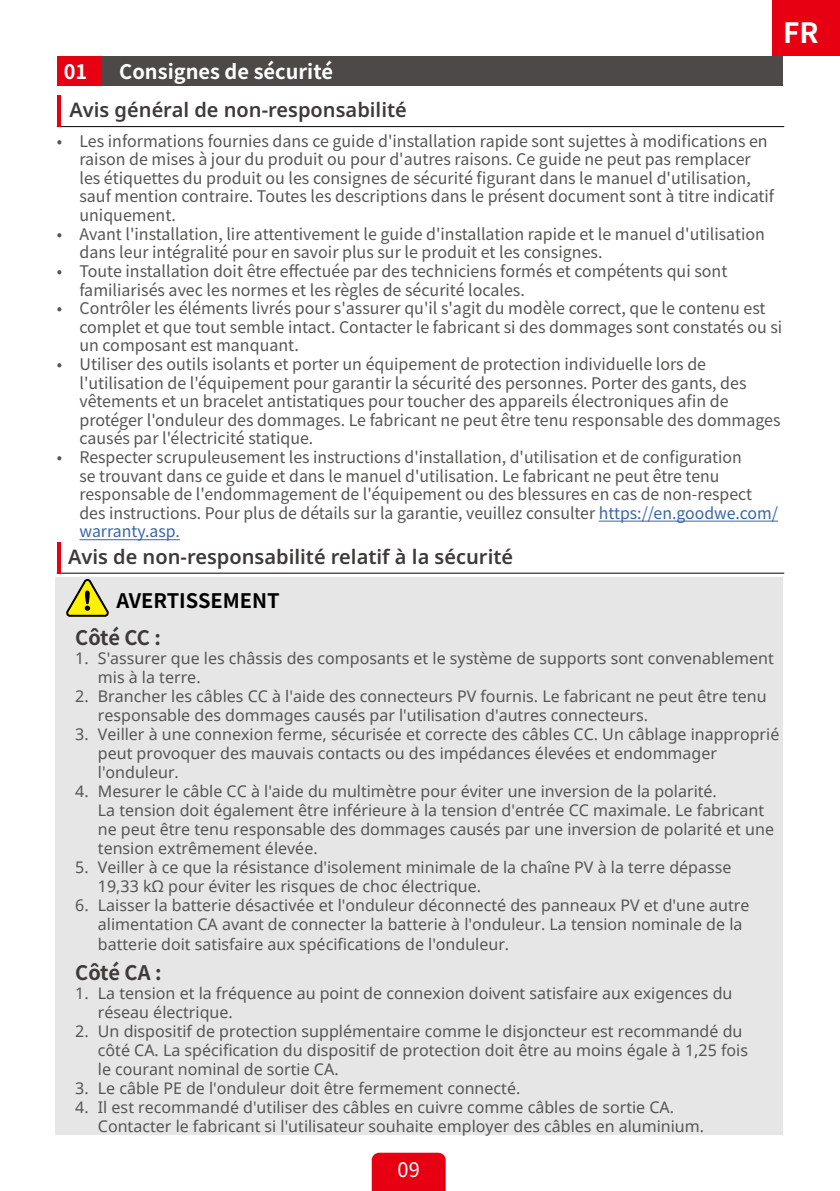
<style>
.page{position:relative;width:840px;height:1191px;background:#fff}
.page>*{position:absolute;margin:0;border:0;box-sizing:border-box;transform-origin:0 0}
.t1{font:700 28px "Source Han Sans CN";color:#fff}
.t2{font:600 20px "Noto Sans";color:#3e3a39}
.t3{font:700 20px "Source Han Sans CN";color:#fff}
.t4{font:700 20px "Source Han Sans CN";color:#000}
.t5{font:700 20px "Source Han Sans CN";letter-spacing:-.02em;color:#3e3a39}
.t6{font:20px "Source Han Sans CN";color:#fff}
.t7{font:16px/18.6px "Source Han Sans CN";color:#575554}
.t8{font:16px/19px "Noto Sans";color:#575554}
.s1{color:#3866a7}
</style>
<div class="page">
<div style="left:371px;top:1152px;width:74px;height:39px;background:#e60012"></div>
<div style="left:56px;top:577px;width:726px;height:557px;background:#e6e6e6"></div>
<div style="left:101px;top:57px;width:681px;height:29px;background:#4c4948"></div>
<div style="left:57px;top:57px;width:44px;height:29px;background:#e60012"></div>
<hr style="left:598px;top:521px;width:179px;height:1px;background:#3866a7">
<hr style="left:79px;top:539px;width:101px;height:1px;background:#3866a7">
<hr style="left:57px;top:126px;width:726px;height:1px;background:#000">
<hr style="left:57px;top:96px;width:4px;height:31px;background:#e60012">
<hr style="left:57px;top:573px;width:726px;height:1px;background:#000">
<hr style="left:57px;top:542px;width:4px;height:31px;background:#e60012">
<svg style="left:66px;top:579px;width:43px;height:38px"></svg>
<div style="left:772px;top:0;width:67px;height:55px;background:#e60012"></div>
<p class="t3" style="left:64px;top:60px;width:25px">01</p>
<p class="t3" style="left:119px;top:60px;width:215px">Consignes de sécurité</p>
<p class="t2" style="left:69px;top:96px;width:338px">Avis général de non-responsabilité</p>
<h1 class="t1" style="left:782px;top:17px;width:37px">FR</h1>
<p class="t7" style="left:79px;top:132px;width:695px;text-indent:-23px">• Les informations fournies dans ce guide d'installation rapide sont sujettes à modifications en raison de mises à jour du produit ou pour d'autres raisons. Ce guide ne peut pas remplacer les étiquettes du produit ou les consignes de sécurité figurant dans le manuel d'utilisation, sauf mention contraire. Toutes les descriptions dans le présent document sont à titre indicatif uniquement.</p>
<p class="t7" style="left:79px;top:225px;width:686px;text-indent:-23px">• Avant l'installation, lire attentivement le guide d'installation rapide et le manuel d'utilisation dans leur intégralité pour en savoir plus sur le produit et les consignes.</p>
<p class="t7" style="left:79px;top:262px;width:649px;text-indent:-23px">• Toute installation doit être effectuée par des techniciens formés et compétents qui sont familiarisés avec les normes et les règles de sécurité locales.</p>
<p class="t7" style="left:79px;top:299px;width:704px;text-indent:-23px">• Contrôler les éléments livrés pour s'assurer qu'il s'agit du modèle correct, que le contenu est complet et que tout semble intact. Contacter le fabricant si des dommages sont constatés ou si un composant est manquant.</p>
<p class="t7" style="left:79px;top:355px;width:702px;text-indent:-23px">• Utiliser des outils isolants et porter un équipement de protection individuelle lors de l'utilisation de l'équipement pour garantir la sécurité des personnes. Porter des gants, des vêtements et un bracelet antistatiques pour toucher des appareils électroniques afin de protéger l'onduleur des dommages. Le fabricant ne peut être tenu responsable des dommages causés par l'électricité statique.</p>
<p class="t7" style="left:79px;top:448px;width:699px;text-indent:-23px">• Respecter scrupuleusement les instructions d'installation, d'utilisation et de configuration<br>se trouvant dans ce guide et dans le manuel d'utilisation. Le fabricant ne peut être tenu responsable de l'endommagement de l'équipement ou des blessures en cas de non-respect des instructions. Pour plus de détails sur la garantie, veuillez consulter <span class="s1">https://en.goodwe.com/ warranty.asp.</span></p>
<p class="t2" style="left:68px;top:542px;width:446px">Avis de non-responsabilité relatif à la sécurité</p>
<p class="t4" style="left:113px;top:589px;width:97px">WARNING</p>
<p class="t4" style="left:116px;top:589px;width:165px">AVERTISSEMENT</p>
<p class="t5" style="left:75px;top:626px;width:87px">Côté CC :</p>
<p class="t8" style="left:98px;top:648px;width:677px;text-indent:-23px">1. S'assurer que les châssis des composants et le système de supports sont convenablement mis à la terre.</p>
<p class="t8" style="left:98px;top:686px;width:669px;text-indent:-23px">2. Brancher les câbles CC à l'aide des connecteurs PV fournis. Le fabricant ne peut être tenu responsable des dommages causés par l'utilisation d'autres connecteurs.</p>
<p class="t8" style="left:98px;top:724px;width:682px;text-indent:-23px">3. Veiller à une connexion ferme, sécurisée et correcte des câbles CC. Un câblage inapproprié peut provoquer des mauvais contacts ou des impédances élevées et endommager l'onduleur.</p>
<p class="t8" style="left:98px;top:781px;width:677px;text-indent:-23px">4. Mesurer le câble CC à l'aide du multimètre pour éviter une inversion de la polarité.<br>La tension doit également être inférieure à la tension d'entrée CC maximale. Le fabricant ne peut être tenu responsable des dommages causés par une inversion de polarité et une tension extrêmement élevée.</p>
<p class="t8" style="left:98px;top:857px;width:634px;text-indent:-23px">5. Veiller à ce que la résistance d'isolement minimale de la chaîne PV à la terre dépasse<br>19,33 kΩ pour éviter les risques de choc électrique.</p>
<p class="t8" style="left:98px;top:895px;width:652px;text-indent:-23px">6. Laisser la batterie désactivée et l'onduleur déconnecté des panneaux PV et d'une autre alimentation CA avant de connecter la batterie à l'onduleur. La tension nominale de la batterie doit satisfaire aux spécifications de l'onduleur.</p>
<p class="t5" style="left:75px;top:961px;width:88px">Côté CA :</p>
<p class="t8" style="left:98px;top:983px;width:635px;text-indent:-23px">1. La tension et la fréquence au point de connexion doivent satisfaire aux exigences du réseau électrique.</p>
<p class="t8" style="left:98px;top:1021px;width:651px;text-indent:-23px">2. Un dispositif de protection supplémentaire comme le disjoncteur est recommandé du côté CA. La spécification du dispositif de protection doit être au moins égale à 1,25 fois le courant nominal de sortie CA.</p>
<p class="t8" style="left:75px;top:1078px;width:446px">3. Le câble PE de l'onduleur doit être fermement connecté.</p>
<p class="t8" style="left:98px;top:1097px;width:607px;text-indent:-23px">4. Il est recommandé d'utiliser des câbles en cuivre comme câbles de sortie CA.<br>Contacter le fabricant si l'utilisateur souhaite employer des câbles en aluminium.</p>
<p class="t6" style="left:397px;top:1158px;width:24px">09</p>
</div>
